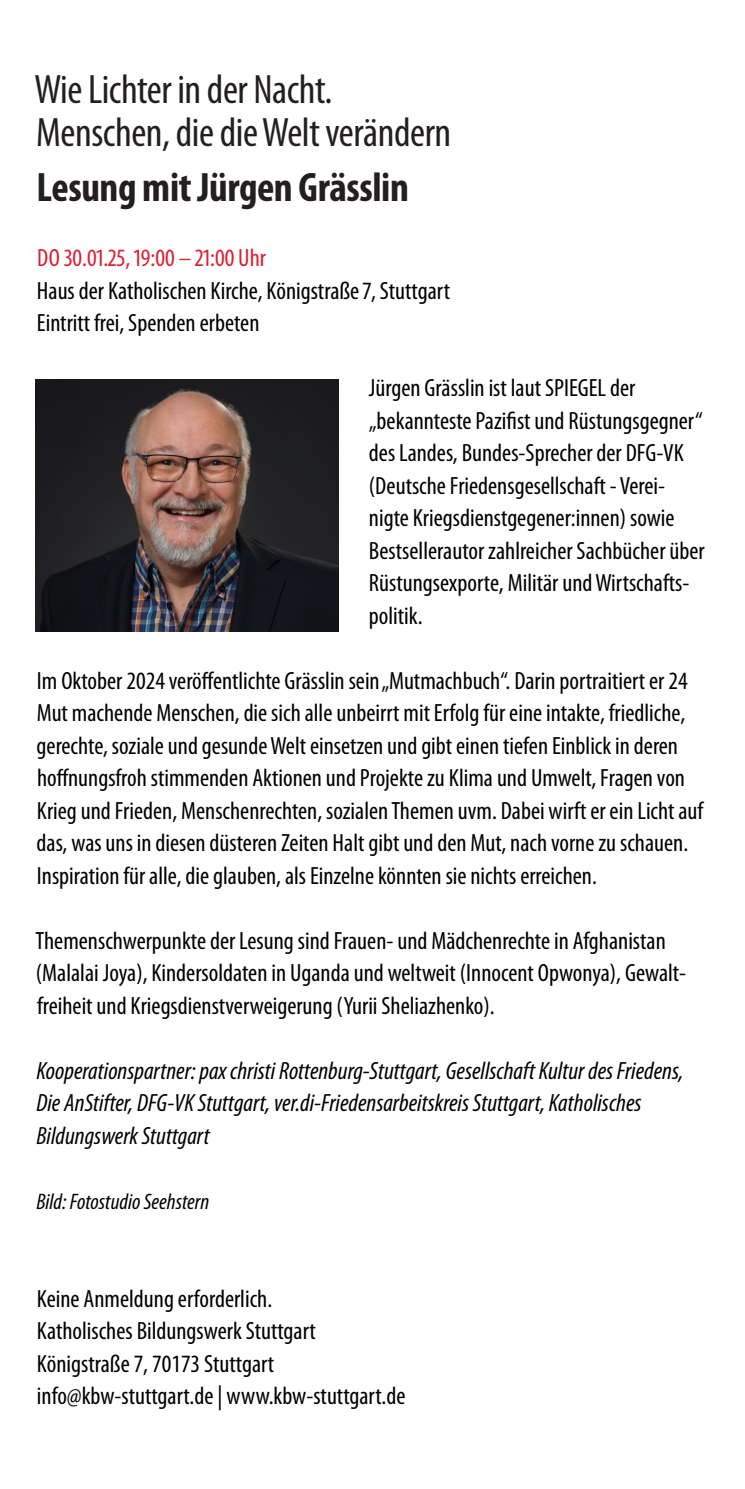
<style>
.page{position:relative;width:745px;height:1489px;background:#fff}
.page>*{position:absolute;margin:0;border:0;box-sizing:border-box;transform-origin:0 0}
.t1{font:condensed 41.25px/42.5px "Myriad Pro";letter-spacing:-.01em;color:#231f20}
.t2{font:700 condensed 41.25px "Myriad Pro";letter-spacing:-.01em;color:#231f20}
.t3{font:condensed 25px/32.5px "Myriad Pro";color:#000}
.t4{font:italic condensed 25px/32.5px "Myriad Pro";color:#000}
.t5{font:condensed 25px "Myriad Pro";color:#da2031}
.t6{font:italic condensed 22.5px "Myriad Pro";color:#000}
</style>
<div class="page">
<img style="left:35px;top:380px;width:303px;height:252px">
<h1 class="t1" style="left:35px;top:68px;width:418px">Wie Lichter in der Nacht.<br>Menschen, die die Welt verändern</h1>
<h1 class="t2" style="left:36px;top:161px;width:374px">Lesung mit Jürgen Grässlin</h1>
<p class="t5" style="left:37px;top:242px;width:230px">Do 30.01.25, 19:00 – 21:00 Uhr</p>
<p class="t3" style="left:37px;top:274px;width:414px">Haus der Katholischen Kirche, Königstraße 7, Stuttgart<br>Eintritt frei, Spenden erbeten</p>
<p class="t3" style="left:369px;top:371px;width:337px">Jürgen Grässlin ist laut SPIEGEL der „bekannteste Pazifist und Rüstungsgegner“ des Landes, Bundes-Sprecher der DFG-VK (Deutsche Friedensgesellschaft - Verei&shy;nigte Kriegsdienstgegener:innen) sowie Bestsellerautor zahlreicher Sachbücher über Rüstungsexporte, Militär und Wirtschafts&shy;politik.</p>
<p class="t3" style="left:37px;top:664px;width:667px">Im Oktober 2024 veröffentlichte Grässlin sein „Mutmachbuch“. Darin portraitiert er 24<br>Mut machende Menschen, die sich alle unbeirrt mit Erfolg für eine intakte, friedliche, gerechte, soziale und gesunde Welt einsetzen und gibt einen tiefen Einblick in deren hoffnungsfroh stimmenden Aktionen und Projekte zu Klima und Umwelt, Fragen von Krieg und Frieden, Menschenrechten, sozialen Themen uvm. Dabei wirft er ein Licht auf das, was uns in diesen düsteren Zeiten Halt gibt und den Mut, nach vorne zu schauen.<br>Inspiration für alle, die glauben, als Einzelne könnten sie nichts erreichen.</p>
<p class="t3" style="left:36px;top:924px;width:651px">Themenschwerpunkte der Lesung sind Frauen- und Mädchenrechte in Afghanistan (Malalai Joya), Kindersoldaten in Uganda und weltweit (Innocent Opwonya), Gewalt&shy;freiheit und Kriegsdienstverweigerung (Yurii Sheliazhenko).</p>
<p class="t4" style="left:36px;top:1054px;width:648px">Kooperationspartner: pax christi Rottenburg-Stuttgart, Gesellschaft Kultur des Friedens,<br>Die AnStifter, DFG-VK Stuttgart, ver.di-Friedensarbeitskreis Stuttgart, Katholisches<br>Bildungswerk Stuttgart</p>
<p class="t6" style="left:36px;top:1187px;width:174px">Bild: Fotostudio Seehstern</p>
<p class="t3" style="left:37px;top:1281px;width:370px">Keine Anmeldung erforderlich.<br>Katholisches Bildungswerk Stuttgart Königstraße 7, 70173 Stuttgart info@kbw-stuttgart.de | www.kbw-stuttgart.de</p>
</div>
